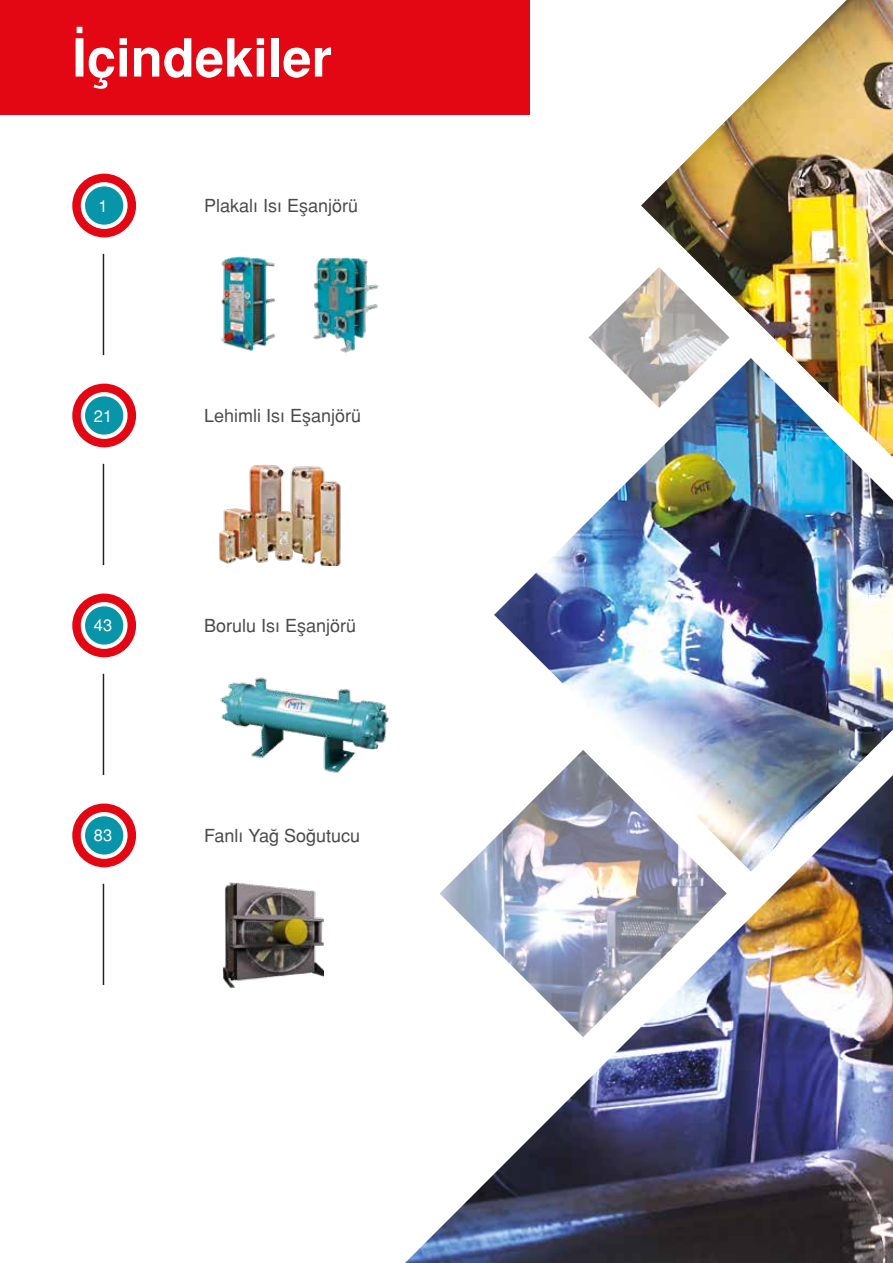
<style>
.page{position:relative;width:893px;height:1263px;background:#fff}
.page>*{position:absolute;margin:0;border:0;box-sizing:border-box;transform-origin:0 0}
.t1{font:700 52.5px "Helvetica Tr";color:#fff}
.t2{font:18px "Helvetica Normal Tr";color:#4a4a49}
.t3{font:16.5px "Helvetica Normal Tr";color:#fff}
</style>
<div class="page">
<div style="left:0;top:0;width:529px;height:115px;background:#e30613"></div>
<img style="left:405px;top:872px;width:488px;height:391px">
<div style="left:72px;top:174px;width:64px;height:63px;background:#e30613;border-radius:50%"></div>
<div style="left:83px;top:184px;width:42px;height:43px;background:#0894a9;border-radius:50%"></div>
<div style="left:81px;top:182px;width:47px;height:47px;border:4px solid #fff;border-radius:50%"></div>
<hr style="left:103px;top:254px;width:1px;height:101px;background:#000">
<div style="left:72px;top:384px;width:64px;height:63px;background:#e30613;border-radius:50%"></div>
<div style="left:83px;top:394px;width:42px;height:43px;background:#0894a9;border-radius:50%"></div>
<div style="left:81px;top:392px;width:47px;height:47px;border:4px solid #fff;border-radius:50%"></div>
<hr style="left:103px;top:464px;width:1px;height:101px;background:#000">
<div style="left:72px;top:593px;width:64px;height:64px;background:#e30613;border-radius:50%"></div>
<div style="left:83px;top:604px;width:42px;height:43px;background:#0894a9;border-radius:50%"></div>
<div style="left:81px;top:602px;width:47px;height:47px;border:4px solid #fff;border-radius:50%"></div>
<hr style="left:103px;top:674px;width:1px;height:101px;background:#000">
<div style="left:72px;top:803px;width:64px;height:64px;background:#e30613;border-radius:50%"></div>
<div style="left:83px;top:814px;width:42px;height:43px;background:#0894a9;border-radius:50%"></div>
<div style="left:81px;top:812px;width:47px;height:47px;border:4px solid #fff;border-radius:50%"></div>
<hr style="left:103px;top:884px;width:1px;height:101px;background:#000">
<img style="left:221px;top:256px;width:54px;height:95px">
<img style="left:313px;top:257px;width:66px;height:96px">
<img style="left:219px;top:464px;width:122px;height:101px">
<img style="left:220px;top:677px;width:169px;height:96px">
<img style="left:222px;top:882px;width:101px;height:106px">
<img style="left:494px;top:457px;width:399px;height:415px">
<img style="left:439px;top:750px;width:288px;height:287px">
<img style="left:589px;top:285px;width:52px;height:105px">
<img style="left:641px;top:0;width:252px;height:457px">
<h1 class="t1" style="left:72px;top:27px;width:261px">İçindekiler</h1>
<p class="t3" style="left:98px;top:196px;width:11px">1</p>
<p class="t2" style="left:204px;top:195px;width:156px">Plakalı Isı Eşanjörü</p>
<p class="t3" style="left:94px;top:406px;width:20px">21</p>
<p class="t2" style="left:204px;top:405px;width:159px">Lehimli Isı Eşanjörü</p>
<p class="t3" style="left:94px;top:616px;width:20px">43</p>
<p class="t2" style="left:204px;top:615px;width:154px">Borulu Isı Eşanjörü</p>
<p class="t3" style="left:94px;top:826px;width:20px">83</p>
<p class="t2" style="left:204px;top:825px;width:158px">Fanlı Yağ Soğutucu</p>
</div>
